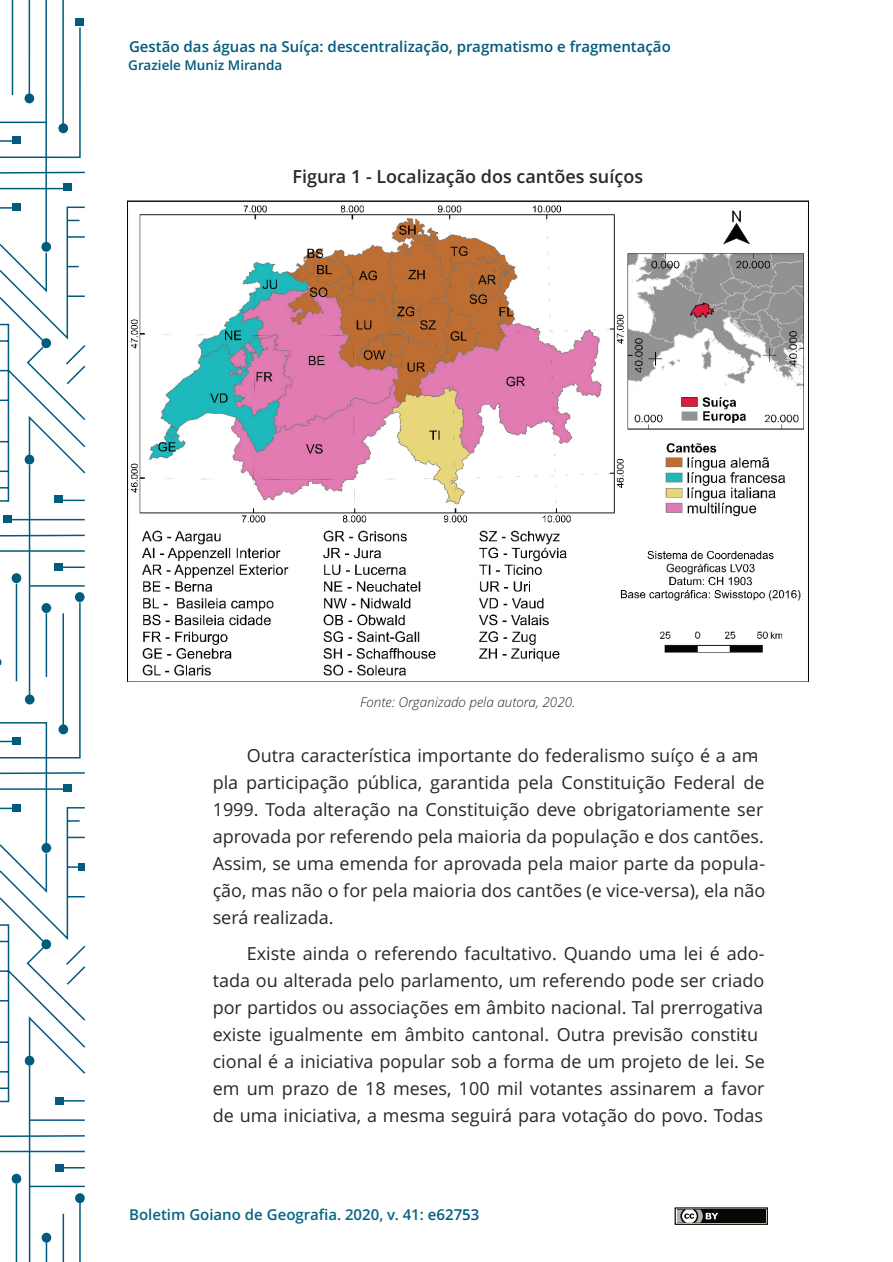
<style>
.page{position:relative;width:893px;height:1262px;background:#fff}
.page>*{position:absolute;margin:0;border:0;box-sizing:border-box;transform-origin:0 0}
.t1{font:18px/27px "Open Sans";color:#282827}
.t2{font:600 18px "Open Sans";color:#282827}
.t3{font:600 15px "Open Sans";color:#015b7c}
.t4{font:600 15px "Open Sans";color:#066482}
.t5{font:italic 300 13.5px "Open Sans";color:#282827}
.t6{font:600 13.5px "Open Sans";color:#015b7c}
.s1{color:#015b7c}
</style>
<div class="page">
<div style="left:674px;top:1207px;width:93px;height:17px;border:1px solid #080704"></div>
<div style="left:677px;top:1209px;width:88px;height:13px;background:#080704"></div>
<svg style="left:677px;top:1209px;width:41px;height:13px"></svg>
<hr style="left:12px;top:0;width:1px;height:95px;background:#015b7d">
<hr style="left:29px;top:0;width:1px;height:95px;background:#015b7d">
<hr style="left:45px;top:0;width:2px;height:243px;background:#015b7d">
<hr style="left:62px;top:0;width:2px;height:125px;background:#015b7d">
<svg style="left:11px;top:26px;width:70px;height:95px"></svg>
<div style="left:76px;top:18px;width:8px;height:8px;background:#015b7d"></div>
<svg style="left:0;top:121px;width:85px;height:480px"></svg>
<div style="left:75px;top:592px;width:10px;height:10px;background:#015b7d;border-radius:50%"></div>
<svg style="left:0;top:323px;width:86px;height:264px"></svg>
<svg style="left:0;top:601px;width:83px;height:120px"></svg>
<svg style="left:0;top:721px;width:85px;height:541px"></svg>
<div style="left:42px;top:1232px;width:9px;height:10px;background:#015b7d;border-radius:50%"></div>
<div style="left:75px;top:1193px;width:10px;height:10px;background:#015b7d;border-radius:50%"></div>
<svg style="left:0;top:923px;width:86px;height:264px"></svg>
<div style="left:79px;top:863px;width:6px;height:8px;background:#015b7d"></div>
<img style="left:128px;top:201px;width:680px;height:481px">
<p class="t3" style="left:129px;top:41px;width:543px">Gestão das águas na Suíça: descentralização, pragmatismo e fragmentação</p>
<p class="t6" style="left:128px;top:60px;width:155px">Graziele Muniz Miranda</p>
<p class="t2" style="left:292px;top:169px;width:352px">Figura 1 - Localização dos cantões suíços</p>
<p class="t5" style="left:360px;top:696px;width:217px">Fonte: Organizado pela autora, 2020.</p>
<p class="t1" style="left:213px;top:744px;width:554px;text-indent:34px">Outra característica importante do federalismo suíço é a am&shy;pla participação pública, garantida pela Constituição Federal de 1999. Toda alteração na Constituição deve obrigatoriamente ser aprovada por referendo pela maioria da população e dos cantões.<br>Assim, se uma emenda for aprovada pela maior parte da popula&shy;ção, mas não o for pela maioria dos cantões (e vice-versa), ela não será realizada.</p>
<p class="t1" style="left:213px;top:941px;width:553px;text-indent:34px">Existe ainda o referendo facultativo. Quando uma lei é ado&shy;tada ou alterada pelo parlamento, um referendo pode ser criado por partidos ou associações em âmbito nacional. Tal prerrogativa existe igualmente em âmbito cantonal. Outra previsão constitu&shy;cional é a iniciativa popular sob a forma de um projeto de lei. Se em um prazo de 18 meses, 100 mil votantes assinarem a favor de uma iniciativa, a mesma seguirá para votação do povo. Todas</p>
<p class="t4" style="left:129px;top:1208px;width:352px">Boletim Goiano de Geografia<span class="s1">.</span> 2020, v. 41: <span class="s1">e62753</span></p>
</div>
